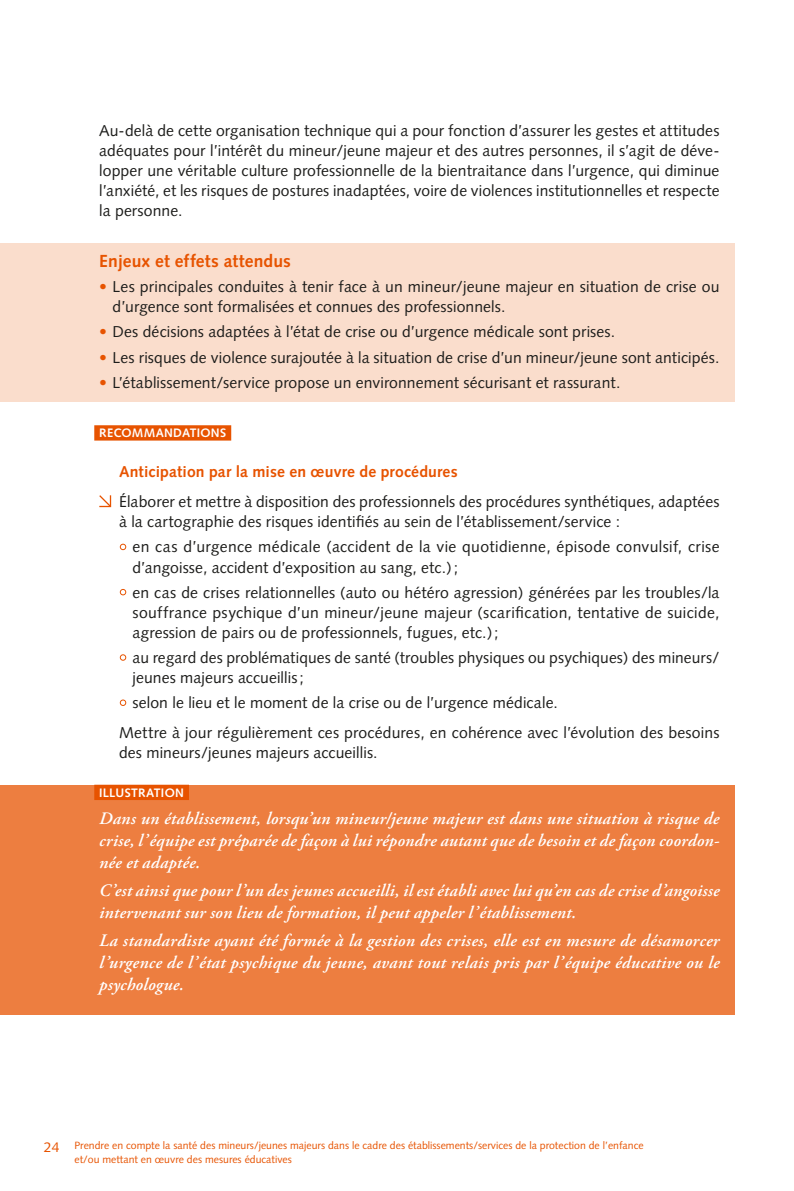
<style>
.page{position:relative;width:794px;height:1191px;background:#fff}
.page>*{position:absolute;margin:0;border:0;box-sizing:border-box;transform-origin:0 0}
.t1{font:italic 600 17.5px/21.9px "Adobe Garamond Pro";letter-spacing:.015em;color:#fff;text-align:justify}
.t2{font:700 17.5px "Syntax";letter-spacing:.01em;color:#e75300}
.t3{font:15.75px/20.1px "Syntax";letter-spacing:.01em;color:#1d1d1b}
.t4{font:14px "Syntax";color:#e75300}
.t5{font:700 12.25px "Syntax";letter-spacing:.02em;color:#fff}
.t6{font:10.5px/14px "Syntax";color:#e75300}
.s1{color:#e75300}
.s2{font-weight:700;color:#e75300}
</style>
<div class="page">
<div style="left:0;top:243px;width:734px;height:159px;background:#faddcc"></div>
<div style="left:94px;top:425px;width:137px;height:15px;background:#e75300"></div>
<svg style="left:99px;top:495px;width:13px;height:13px"></svg>
<svg style="left:120px;top:544px;width:6px;height:6px"></svg>
<svg style="left:120px;top:589px;width:6px;height:6px"></svg>
<svg style="left:120px;top:654px;width:6px;height:6px"></svg>
<div style="left:120px;top:699px;width:6px;height:7px;border:1px solid #e75300;border-radius:50%"></div>
<div style="left:0;top:784px;width:734px;height:230px;background:#ed7e40"></div>
<div style="left:94px;top:784px;width:95px;height:16px;background:#e75300"></div>
<p class="t3" style="left:99px;top:120px;width:622px;text-align:justify">Au-delà de cette organisation technique qui a pour fonction d’assurer les gestes et attitudes adéquates pour l’intérêt du mineur/jeune majeur et des autres personnes, il s’agit de déve&shy;lopper une véritable culture professionnelle de la bientraitance dans l’urgence, qui diminue l’anxiété, et les risques de postures inadaptées, voire de violences institutionnelles et respecte la personne.</p>
<p class="t2" style="left:99px;top:251px;width:193px">Enjeux et effets attendus</p>
<p class="t3" style="left:113px;top:277px;width:608px;text-indent:-13px"><span class="s1">•</span> Les principales conduites à tenir face à un mineur/jeune majeur en situation de crise ou d’urgence sont formalisées et connues des professionnels.</p>
<p class="t3" style="left:99px;top:322px;width:517px"><span class="s1">•</span> Des décisions adaptées à l’état de crise ou d’urgence médicale sont prises.</p>
<p class="t3" style="left:99px;top:347px;width:622px"><span class="s1">•</span> Les risques de violence surajoutée à la situation de crise d’un mineur/jeune sont anticipés.</p>
<p class="t3" style="left:99px;top:372px;width:522px"><span class="s1">•</span> L’établissement/service propose un environnement sécurisant et rassurant.</p>
<p class="t5" style="left:99px;top:426px;width:128px">RECOMMANDATIONS</p>
<p class="t3" style="left:119px;top:456px;width:602px;line-height:30.1px"><span class="s2">Anticipation par la mise en œuvre de procédures<br></span>Élaborer et mettre à disposition des professionnels des procédures synthétiques, adaptées</p>
<p class="t3" style="left:132px;top:509px;width:588px;line-height:25px;text-indent:-13px">à la cartographie des risques identifiés au sein de l’établissement/service :<br>en cas d’urgence médicale (accident de la vie quotidienne, épisode convulsif, crise</p>
<p class="t3" style="left:132px;top:554px;width:588px;line-height:25px">d’angoisse, accident d’exposition au sang, etc.);<br>en cas de crises relationnelles (auto ou hétéro agression) générées par les troubles/la</p>
<p class="t3" style="left:132px;top:602px;width:588px">souffrance psychique d’un mineur/jeune majeur (scarification, tentative de suicide, agression de pairs ou de professionnels, fugues, etc.);</p>
<p class="t3" style="left:132px;top:647px;width:588px">au regard des problématiques de santé (troubles physiques ou psychiques) des mineurs/ jeunes majeurs accueillis;</p>
<p class="t3" style="left:119px;top:687px;width:602px;line-height:30.1px;text-indent:13px">selon le lieu et le moment de la crise ou de l’urgence médicale.<br>Mettre à jour régulièrement ces procédures, en cohérence avec l’évolution des besoins</p>
<p class="t3" style="left:119px;top:743px;width:260px">des mineurs/jeunes majeurs accueillis.</p>
<p class="t5" style="left:99px;top:785px;width:86px">ILLUSTRATION</p>
<p class="t1" style="left:99px;top:808px;width:622px">Dans un établissement, lorsqu’un mineur/jeune majeur est dans une situation à risque de crise, l’équipe est préparée de façon à lui répondre autant que de besoin et de façon coordon&shy;née et adaptée.</p>
<p class="t1" style="left:99px;top:880px;width:622px">C’est ainsi que pour l’un des jeunes accueilli, il est établi avec lui qu’en cas de crise d’angoisse intervenant sur son lieu de formation, il peut appeler l’établissement.</p>
<p class="t1" style="left:99px;top:930px;width:622px">La standardiste ayant été formée à la gestion des crises, elle est en mesure de désamorcer l’urgence de l’état psychique du jeune, avant tout relais pris par l’équipe éducative ou le psychologue.</p>
<p class="t4" style="left:44px;top:1138px;width:17px">24</p>
<p class="t6" style="left:74px;top:1138px;width:571px">Prendre en compte la santé des mineurs/jeunes majeurs dans le cadre des établissements/services de la protection de l’enfance et/ou mettant en œuvre des mesures éducatives</p>
</div>
